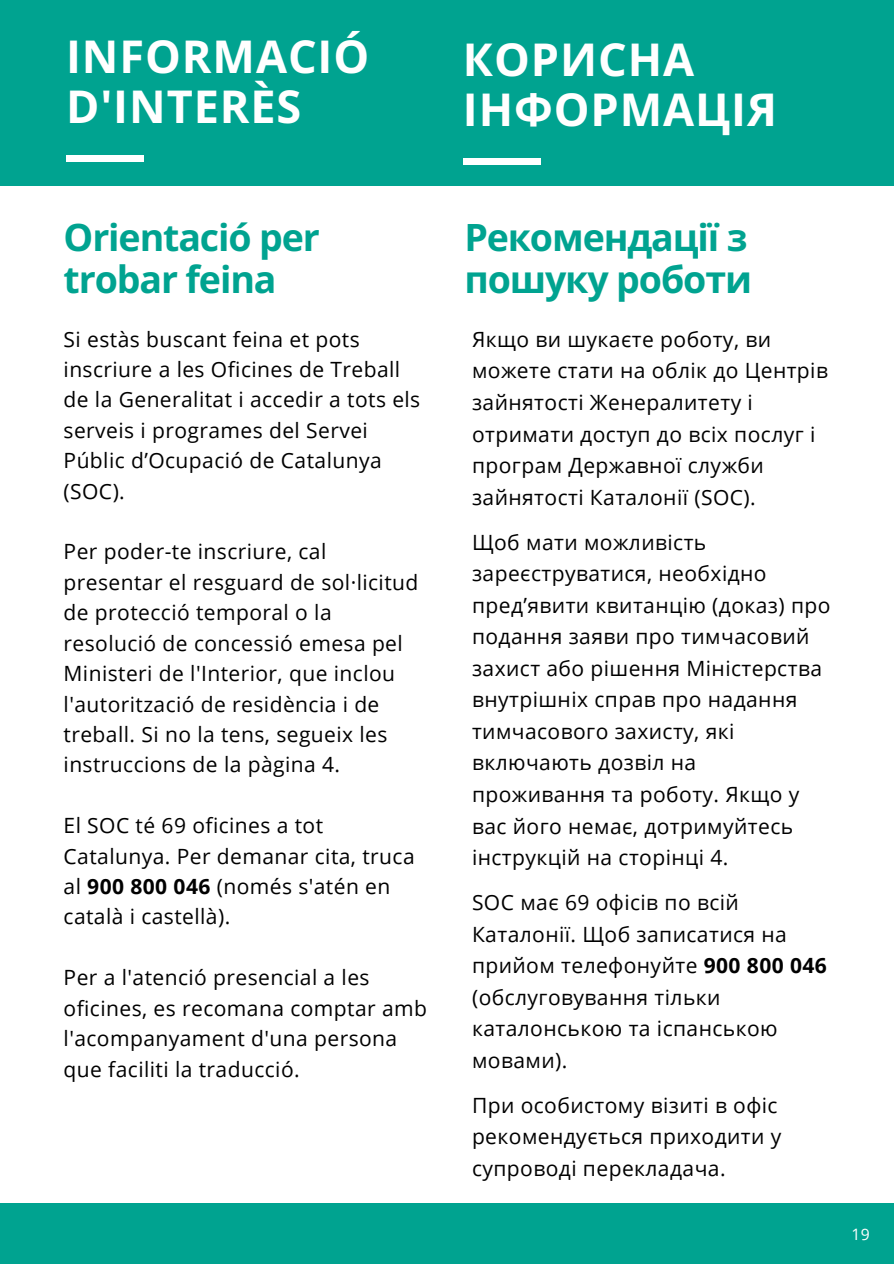
<style>
.page{position:relative;width:894px;height:1264px;background:#fff}
.page>*{position:absolute;margin:0;border:0;box-sizing:border-box;transform-origin:0 0}
.t1{font:700 45px/49.5px "Open Sans";letter-spacing:.02em;color:#fff}
.t2{font:700 37.5px/41.7px "Open Sans";letter-spacing:-.03em;color:#00a390}
.t3{font:21px/31.5px "Open Sans";letter-spacing:.02em;color:#000}
.t4{font:15.75px "Open Sans";color:#fff}
.s1{font-weight:700}
</style>
<div class="page">
<div style="left:0;top:1203px;width:893px;height:60px;background:#00a390"></div>
<div style="left:0;top:0;width:893px;height:185px;background:#00a390"></div>
<div style="left:66px;top:155px;width:78px;height:7px;background:#fff"></div>
<div style="left:463px;top:158px;width:77px;height:7px;background:#fff"></div>
<h1 class="t1" style="left:66px;top:31px;width:304px">INFORMACIÓ<br>D'INTERÈS</h1>
<h2 class="t2" style="left:64px;top:215px;width:258px">Orientació per trobar feina</h2>
<p class="t3" style="left:64px;top:323px;width:358px;line-height:30.5px">Si estàs buscant feina et pots inscriure a les Oficines de Treball de la Generalitat i accedir a tots els serveis i programes del Servei<br>Públic d’Ocupació de Catalunya (SOC).</p>
<p class="t3" style="left:64px;top:536px;width:356px;line-height:30.5px">Per poder-te inscriure, cal presentar el resguard de sol·licitud de protecció temporal o la resolució de concessió emesa pel<br>Ministeri de l'Interior, que inclou l'autorització de residència i de treball. Si no la tens, segueix les instruccions de la pàgina 4.</p>
<p class="t3" style="left:64px;top:809px;width:352px;line-height:30.5px">El SOC té 69 oficines a tot<br>Catalunya. Per demanar cita, truca al <span class="s1">900 800 046</span> (només s'atén en català i castellà).</p>
<p class="t3" style="left:64px;top:961px;width:365px;line-height:30.5px">Per a l'atenció presencial a les oficines, es recomana comptar amb l'acompanyament d'una persona que faciliti la traducció.</p>
<h1 class="t1" style="left:463px;top:34px;width:315px">КОРИСНА<br>ІНФОРМАЦІЯ</h1>
<h2 class="t2" style="left:464px;top:215px;width:289px">Рекомендації з пошуку роботи</h2>
<p class="t3" style="left:472px;top:323px;width:357px">Якщо ви шукаєте роботу, ви можете стати на облік до Центрів зайнятості Женералитету і отримати доступ до всіх послуг і програм Державної служби зайнятості Каталонії (SOC).</p>
<p class="t3" style="left:472px;top:526px;width:360px">Щоб мати можливість зареєструватися, необхідно пред’явити квитанцію (доказ) про подання заяви про тимчасовий захист або рішення Міністерства внутрішніх справ про надання тимчасового захисту, які включають дозвіл на проживання та роботу. Якщо у вас його немає, дотримуйтесь інструкцій на сторінці 4.</p>
<p class="t3" style="left:472px;top:886px;width:356px">SOC має 69 офісів по всій<br>Каталонії. Щоб записатися на прийом телефонуйте <span class="s1">900 800 046 </span>(обслуговування тільки каталонською та іспанською мовами).</p>
<p class="t3" style="left:472px;top:1088px;width:311px">При особистому візиті в офіс рекомендується приходити у супроводі перекладача.</p>
<p class="t4" style="left:851px;top:1222px;width:20px">19</p>
</div>
